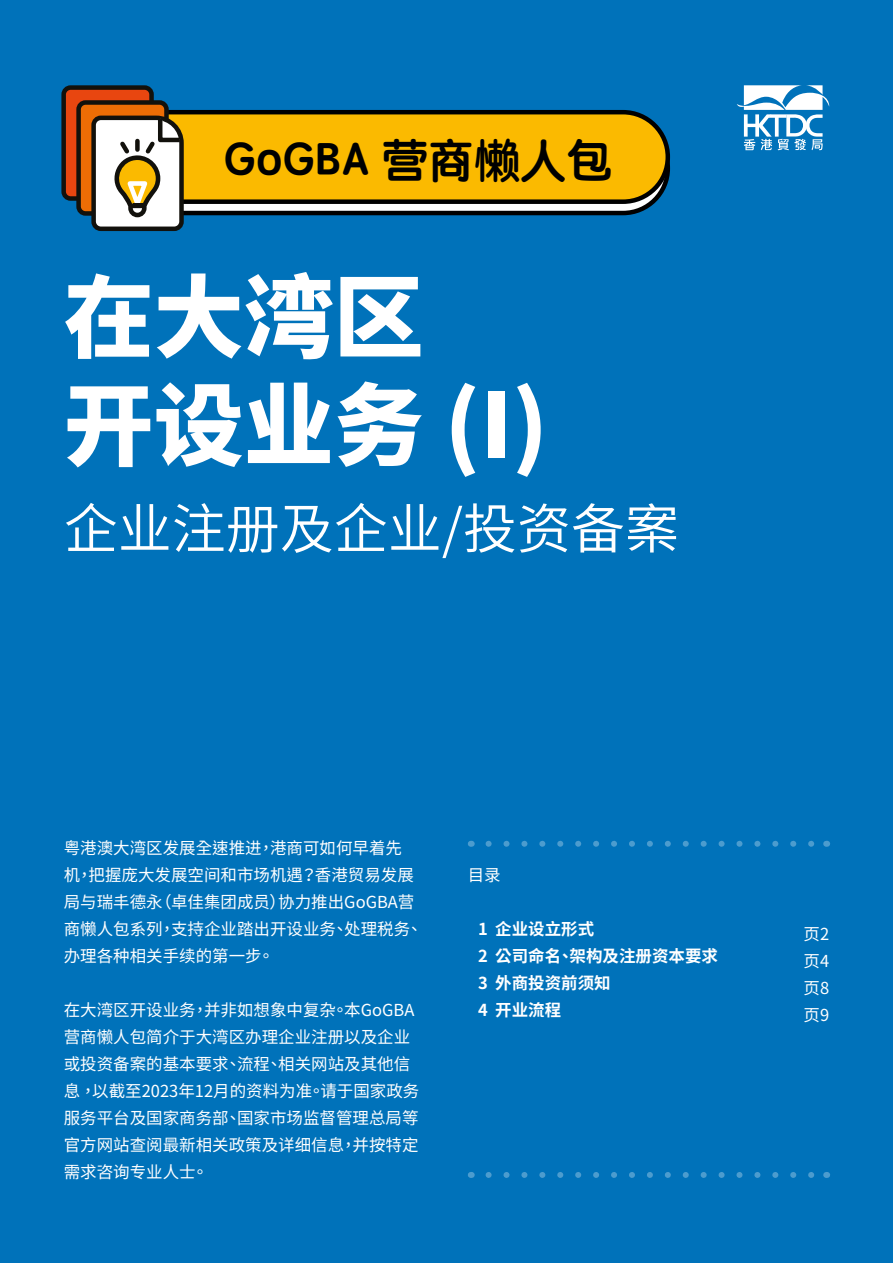
<style>
.page{position:relative;width:893px;height:1263px;background:#0072ba}
.page>*{position:absolute;margin:0;border:0;box-sizing:border-box;transform-origin:0 0}
.t1{font:900 90px/108px "Noto Sans CJ Ktc";color:#fff}
.t2{font:600 54px "Noto Sans CJ Ktc";color:#fff}
.t3{font:45px "ST Yuanti SC Bold";letter-spacing:.025em;color:#000}
.t4{font:16.5px/27px "Noto Sans CJ Ktc";color:#fff}
.t5{font:700 16.5px/27px "Noto Sans CJ Ktc";color:#fff}
</style>
<div class="page">
<svg style="left:488px;top:841px;width:327px;height:6px"></svg>
<svg style="left:488px;top:1172px;width:327px;height:6px"></svg>
<div style="left:108px;top:124px;width:560px;height:89px;background:#fff;border-radius:45px"></div>
<div style="left:106px;top:121px;width:564px;height:94px;border:4px solid #000;border-radius:45px"></div>
<div style="left:108px;top:112px;width:560px;height:90px;background:#fbba00;border-radius:45px"></div>
<div style="left:106px;top:110px;width:564px;height:94px;border:4px solid #000;border-radius:45px"></div>
<div style="left:64px;top:88px;width:88px;height:110px;background:#e84610;border-radius:7px"></div>
<div style="left:61px;top:85px;width:93px;height:116px;border:4px solid #12110c;border-radius:7px"></div>
<div style="left:79px;top:102px;width:87px;height:111px;background:#ed6d05;border-radius:7px"></div>
<div style="left:76px;top:100px;width:93px;height:116px;border:4px solid #12110c;border-radius:7px"></div>
<svg style="left:89px;top:113px;width:97px;height:118px;background:#c0b49b"></svg>
<svg style="left:737px;top:85px;width:92px;height:65px"></svg>
<h3 class="t3" style="left:224px;top:126px;width:389px">GoGBA 营商懒人包</h3>
<h1 class="t1" style="left:64px;top:265px;width:486px">在大湾区<br>开设业务 (I)</h1>
<h2 class="t2" style="left:64px;top:498px;width:617px">企业注册及企业/投资备案</h2>
<p class="t4" style="left:64px;top:835px;width:360px">粤港澳大湾区发展全速推进，港商可如何早着先机，把握庞大发展空间和市场机遇？香港贸易发展局与瑞丰德永（卓佳集团成员）协力推出GoGBA营商懒人包系列，支持企业踏出开设业务、处理税务、办理各种相关手续的第一步。</p>
<p class="t4" style="left:64px;top:997px;width:357px">在大湾区开设业务，并非如想象中复杂。本GoGBA营商懒人包简介于大湾区办理企业注册以及企业或投资备案的基本要求、流程、相关网站及其他信息 ，以截至2023年12月的资料为准。请于国家政务服务平台及国家商务部、国家市场监督管理总局等官方网站查阅最新相关政策及详细信息，并按特定需求咨询专业人士。</p>
<p class="t4" style="left:468px;top:862px;width:34px">目录</p>
<p class="t5" style="left:478px;top:916px;width:241px">1 企业设立形式<br>2 公司命名、架构及注册资本要求<br>3 外商投资前须知<br>4 开业流程</p>
<p class="t4" style="left:803px;top:920px;width:27px;text-align:justify">页2页4页8页9</p>
</div>
